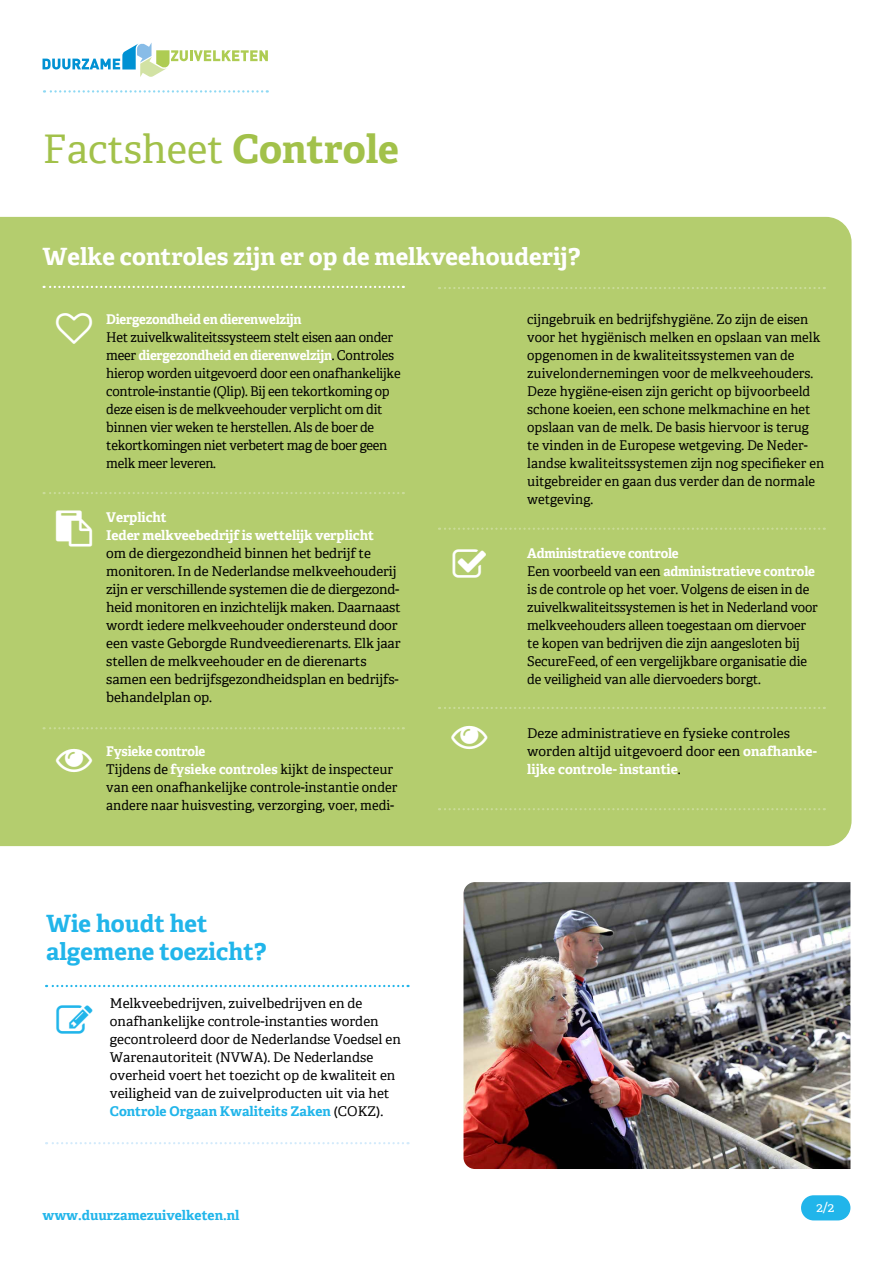
<style>
.page{position:relative;width:893px;height:1263px;background:#fff}
.page>*{position:absolute;margin:0;border:0;box-sizing:border-box;transform-origin:0 0}
.t1{font:39.6px "Adelle";color:#a2c14a}
.t2{font:700 24px "Adelle";color:#fff}
.t3{font:700 24px/28.5px "Adelle";color:#21b5ea}
.t4{font:13.5px/18px "Adelle";letter-spacing:-.01em;color:#000;scale:.96 1}
.t5{font:13.5px/18px "Adelle";letter-spacing:-.01em;color:#000}
.t6{font:700 13.5px/18px "Adelle";letter-spacing:-.01em;color:#fff}
.t7{font:700 13.5px "Adelle";letter-spacing:-.01em;color:#fff;scale:.96 1}
.t8{font:700 13.5px "Adelle";color:#21b5ea}
.t9{font:13.5px "Adelle";color:#fff}
.s1{font-weight:700}
.s2{font-weight:700;color:#fff}
.s3{font-weight:700;color:#21b5ea}
</style>
<div class="page">
<div style="left:0;top:217px;width:852px;height:629px;background:#b4cd6e"></div>
<svg style="left:43px;top:43px;width:225px;height:34px"></svg>
<svg style="left:439px;top:707px;width:386px;height:2px"></svg>
<svg style="left:439px;top:808px;width:386px;height:2px"></svg>
<svg style="left:439px;top:528px;width:386px;height:2px"></svg>
<svg style="left:439px;top:287px;width:386px;height:2px"></svg>
<svg style="left:44px;top:727px;width:360px;height:2px"></svg>
<svg style="left:44px;top:492px;width:360px;height:2px"></svg>
<svg style="left:44px;top:286px;width:360px;height:2px"></svg>
<div style="left:801px;top:1195px;width:49px;height:25px;background:#21b5ea;border-radius:13px"></div>
<svg style="left:44px;top:90px;width:224px;height:3px"></svg>
<svg style="left:46px;top:1142px;width:363px;height:2px"></svg>
<svg style="left:46px;top:985px;width:363px;height:2px"></svg>
<img style="left:463px;top:882px;width:387px;height:287px">
<svg style="left:56px;top:313px;width:36px;height:31px"></svg>
<svg style="left:56px;top:510px;width:36px;height:36px"></svg>
<svg style="left:56px;top:749px;width:36px;height:23px"></svg>
<svg style="left:453px;top:548px;width:33px;height:29px"></svg>
<svg style="left:451px;top:726px;width:36px;height:23px"></svg>
<h1 class="t1" style="left:43px;top:125px;width:358px">Factsheet <span class="s1">Controle</span></h1>
<h2 class="t2" style="left:43px;top:242px;width:539px">Welke controles zijn er op de melkveehouderij?</h2>
<p class="t7" style="left:106px;top:311px;width:205px">Diergezondheid en dierenwelzijn</p>
<p class="t4" style="left:106px;top:328px;width:308px">Het zuivelkwaliteitssysteem stelt eisen aan onder meer <span class="s2">diergezondheid en dierenwelzijn</span>. Controles hierop worden uitgevoerd door een onafhankelijke controle-instantie (Qlip). Bij een tekortkoming op deze eisen is de melkveehouder verplicht om dit binnen vier weken te herstellen. Als de boer de tekortkomingen niet verbetert mag de boer geen melk meer leveren.</p>
<p class="t6" style="left:106px;top:508px;width:269px">Verplicht<br>Ieder melkveebedrijf is wettelijk verplicht</p>
<p class="t5" style="left:106px;top:544px;width:296px">om de diergezondheid binnen het bedrijf te monitoren. In de Nederlandse melkveehouderij zijn er verschillende systemen die de diergezond&shy;heid monitoren en inzichtelijk maken. Daarnaast wordt iedere melkveehouder ondersteund door een vaste Geborgde Rundveedierenarts. Elk jaar stellen de melkveehouder en de dierenarts samen een bedrijfsgezondheidsplan en bedrijfs&shy;behandelplan op.</p>
<p class="t4" style="left:106px;top:742px;width:305px"><span class="s2">Fysieke controle<br></span>Tijdens de <span class="s2">fysieke controles</span> kijkt de inspecteur van een onafhankelijke controle-instantie onder andere naar huisvesting, verzorging, voer, medi-</p>
<h2 class="t3" style="left:46px;top:909px;width:222px">Wie houdt het algemene toezicht?</h2>
<p class="t5" style="left:110px;top:994px;width:293px">Melkveebedrijven, zuivelbedrijven en de onafhankelijke controle-instanties worden gecontroleerd door de Nederlandse Voedsel en Warenautoriteit (NVWA). De Nederlandse overheid voert het toezicht op de kwaliteit en veiligheid van de zuivelproducten uit via het <span class="s3">Controle Orgaan Kwaliteits Zaken</span> (COKZ).</p>
<p class="t8" style="left:43px;top:1207px;width:198px">www.duurzamezuivelketen.nl</p>
<p class="t4" style="left:527px;top:310px;width:311px">cijngebruik en bedrijfshygiëne. Zo zijn de eisen voor het hygiënisch melken en opslaan van melk opgenomen in de kwaliteitssystemen van de zuivelondernemingen voor de melkveehouders.<br>Deze hygiëne-eisen zijn gericht op bijvoorbeeld schone koeien, een schone melkmachine en het opslaan van de melk. De basis hiervoor is terug te vinden in de Europese wetgeving. De Neder&shy;landse kwaliteitssystemen zijn nog specifieker en uitgebreider en gaan dus verder dan de normale wetgeving.</p>
<p class="t4" style="left:527px;top:544px;width:304px"><span class="s2">Administratieve controle<br></span>Een voorbeeld van een <span class="s2">administratieve controle </span>is de controle op het voer. Volgens de eisen in de zuivelkwaliteitssystemen is het in Nederland voor melkveehouders alleen toegestaan om diervoer te kopen van bedrijven die zijn aangesloten bij SecureFeed, of een vergelijkbare organisatie die de veiligheid van alle diervoeders borgt.</p>
<p class="t5" style="left:527px;top:724px;width:291px">Deze administratieve en fysieke controles worden altijd uitgevoerd door een <span class="s2">onafhanke&shy;lijke controle- instantie</span>.</p>
<p class="t9" style="left:816px;top:1199px;width:19px">2/2</p>
</div>
